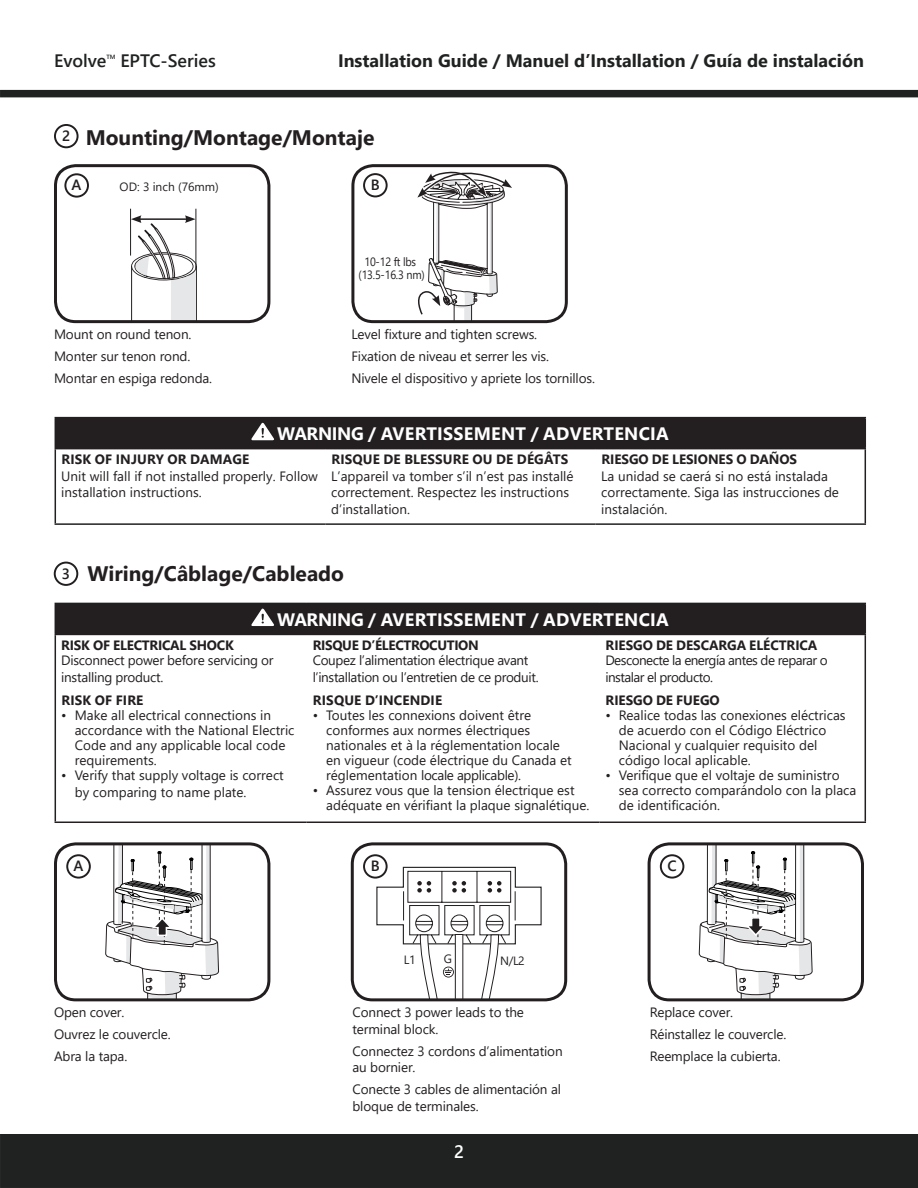
<style>
.page{position:relative;width:918px;height:1188px;background:#fff}
.page>*{position:absolute;margin:0;border:0;box-sizing:border-box;transform-origin:0 0}
.t1{font:700 21px "Segoe UI";color:#231f20}
.t2{font:700 18px "Segoe UI";letter-spacing:.015em;color:#fff}
.t3{font:700 18px "Segoe UI";color:#202222}
.t4{font:600 18px "Segoe UI";color:#202222}
.t5{font:600 18px "Segoe UI";color:#fff}
.t6{font:600 14.85px "Segoe UI";color:#231f20}
.STEPS{font:13.5px/15px "Segoe UI";color:#231f20}
.t7{font:700 13.5px "Segoe UI";letter-spacing:-.005em;color:#231f20}
.STEPS-2{font:13.5px/16.5px "Segoe UI";letter-spacing:-.025em;color:#231f20}
.STEPS-3{font:13.5px/16.5px "Segoe UI";letter-spacing:-.04em;color:#231f20}
.STEPS-4{font:13.5px/16.5px "Segoe UI";letter-spacing:-.02em;color:#231f20}
.t8{font:700 13.5px "Segoe UI";letter-spacing:-.025em;color:#231f20}
.t9{font:12px "Segoe UI";letter-spacing:-.02em;color:#231f20;scale:.9 1}
.t10{font:12px "Segoe UI";color:#231f20}
.t11{font:12px "Segoe UI";letter-spacing:-.02em;color:#231f20}
.t12{font:600 6.15px "Segoe UI";color:#202222}
</style>
<div class="page">
<div style="left:0;top:1134px;width:918px;height:54px;background:#202222"></div>
<div style="left:0;top:90px;width:918px;height:7px;background:#202222"></div>
<div style="left:54px;top:124px;width:25px;height:24px;border:2px solid #231f20;border-radius:50%"></div>
<div style="left:351px;top:164px;width:217px;height:159px;border:3px solid #231f20;border-radius:20px"></div>
<div style="left:363px;top:173px;width:25px;height:24px;border:2px solid #231f20;border-radius:50%"></div>
<div style="left:54px;top:562px;width:24px;height:24px;border:2px solid #231f20;border-radius:50%"></div>
<div style="left:55px;top:418px;width:810px;height:31px;background:#231f20"></div>
<hr style="left:55px;top:417px;width:270px;height:1px;background:#231f20">
<hr style="left:325px;top:417px;width:270px;height:1px;background:#231f20">
<hr style="left:595px;top:417px;width:271px;height:1px;background:#231f20">
<hr style="left:865px;top:418px;width:1px;height:30px;background:#231f20">
<hr style="left:55px;top:449px;width:1px;height:74px;background:#231f20">
<hr style="left:595px;top:448px;width:271px;height:1px;background:#231f20">
<hr style="left:865px;top:449px;width:1px;height:74px;background:#231f20">
<hr style="left:55px;top:523px;width:270px;height:2px;background:#231f20">
<hr style="left:325px;top:523px;width:270px;height:2px;background:#231f20">
<hr style="left:595px;top:523px;width:271px;height:2px;background:#231f20">
<svg style="left:251px;top:422px;width:23px;height:18px"></svg>
<div style="left:55px;top:603px;width:810px;height:31px;background:#231f20"></div>
<hr style="left:599px;top:603px;width:267px;height:1px;background:#231f20">
<hr style="left:865px;top:604px;width:1px;height:30px;background:#231f20">
<hr style="left:55px;top:634px;width:252px;height:1px;background:#231f20">
<hr style="left:55px;top:635px;width:1px;height:187px;background:#231f20">
<hr style="left:307px;top:634px;width:292px;height:1px;background:#231f20">
<hr style="left:599px;top:634px;width:267px;height:1px;background:#231f20">
<hr style="left:865px;top:635px;width:1px;height:187px;background:#231f20">
<hr style="left:55px;top:822px;width:252px;height:1px;background:#231f20">
<hr style="left:307px;top:822px;width:292px;height:1px;background:#231f20">
<hr style="left:599px;top:822px;width:267px;height:1px;background:#231f20">
<svg style="left:251px;top:608px;width:23px;height:18px"></svg>
<div style="left:64px;top:173px;width:25px;height:25px;border:2px solid #231f20;border-radius:50%"></div>
<hr style="left:130px;top:209px;width:1px;height:47px;background:#231f20">
<hr style="left:196px;top:209px;width:1px;height:60px;background:#231f20">
<svg style="left:131px;top:215px;width:66px;height:104px"></svg>
<div style="left:54px;top:164px;width:216px;height:159px;border:3px solid #231f20;border-radius:20px"></div>
<svg style="left:376px;top:866px;width:166px;height:131px"></svg>
<div style="left:351px;top:842px;width:216px;height:159px;border:3px solid #231f20;border-radius:20px"></div>
<div style="left:363px;top:854px;width:25px;height:25px;border:2px solid #231f20;border-radius:50%"></div>
<div style="left:54px;top:842px;width:216px;height:159px;border:3px solid #231f20;border-radius:20px"></div>
<div style="left:648px;top:842px;width:216px;height:159px;border:3px solid #231f20;border-radius:20px"></div>
<div style="left:66px;top:854px;width:25px;height:25px;border:2px solid #231f20;border-radius:50%"></div>
<div style="left:660px;top:854px;width:24px;height:25px;border:2px solid #231f20;border-radius:50%"></div>
<svg style="left:415px;top:167px;width:97px;height:155px"></svg>
<svg style="left:93px;top:844px;width:139px;height:156px"></svg>
<svg style="left:687px;top:844px;width:138px;height:156px"></svg>
<h2 class="t4" style="left:54px;top:44px;width:54px">Evolve</h2>
<p class="t12" style="left:106px;top:51px;width:11px">TM</p>
<h2 class="t4" style="left:120px;top:44px;width:97px">EPTC-Series</h2>
<h2 class="t3" style="left:338px;top:44px;width:527px">Installation Guide / Manuel d’Installation / Guía de instalación</h2>
<p class="t6" style="left:62px;top:122px;width:10px">2</p>
<p class="t1" style="left:86px;top:118px;width:290px">Mounting/Montage/Montaje</p>
<p class="t6" style="left:72px;top:171px;width:11px">A</p>
<p class="t10" style="left:120px;top:176px;width:101px">OD: 3 inch (76mm)</p>
<p class="STEPS" style="left:54px;top:326px;width:139px">Mount on round tenon.</p>
<p class="STEPS" style="left:54px;top:348px;width:138px">Monter sur tenon rond.</p>
<p class="STEPS" style="left:54px;top:370px;width:160px">Montar en espiga redonda.</p>
<p class="t6" style="left:371px;top:171px;width:10px">B</p>
<p class="t9" style="left:364px;top:250px;width:59px">10-12 ft lbs</p>
<p class="t9" style="left:359px;top:264px;width:75px">(13.5-16.3 nm)</p>
<p class="STEPS" style="left:351px;top:326px;width:187px">Level fixture and tighten screws.</p>
<p class="STEPS" style="left:351px;top:348px;width:199px">Fixation de niveau et serrer les vis.</p>
<p class="STEPS" style="left:351px;top:370px;width:245px">Nivele el dispositivo y apriete los tornillos.</p>
<p class="t2" style="left:277px;top:417px;width:393px">WARNING / AVERTISSEMENT / ADVERTENCIA</p>
<p class="t7" style="left:62px;top:447px;width:189px">RISK OF INJURY OR DAMAGE</p>
<p class="STEPS" style="left:61px;top:467px;width:258px;line-height:16.5px">Unit will fall if not installed properly. Follow installation instructions.</p>
<p class="t7" style="left:332px;top:447px;width:238px">RISQUE DE BLESSURE OU DE DÉGÂTS</p>
<p class="STEPS" style="left:331px;top:467px;width:244px;line-height:16.5px">L’appareil va tomber s’il n’est pas installé correctement. Respectez les instructions d’installation.</p>
<p class="t6" style="left:62px;top:559px;width:10px">3</p>
<p class="t1" style="left:87px;top:554px;width:258px">Wiring/Câblage/Cableado</p>
<p class="t7" style="left:602px;top:447px;width:197px">RIESGO DE LESIONES O DAÑOS</p>
<p class="STEPS" style="left:601px;top:467px;width:239px;line-height:16.5px">La unidad se caerá si no está instalada correctamente. Siga las instrucciones de instalación.</p>
<p class="t2" style="left:277px;top:603px;width:393px">WARNING / AVERTISSEMENT / ADVERTENCIA</p>
<p class="t7" style="left:61px;top:633px;width:174px">RISK OF ELECTRICAL SHOCK</p>
<p class="STEPS-4" style="left:61px;top:651px;width:214px">Disconnect power before servicing or installing product.</p>
<p class="t7" style="left:62px;top:687px;width:83px">RISK OF FIRE</p>
<p class="STEPS" style="left:75px;top:707px;width:221px;text-indent:-14px">• Make all electrical connections in accordance with the National Electric<br>Code and any applicable local code requirements.</p>
<p class="STEPS" style="left:75px;top:766px;width:211px;line-height:16.5px;text-indent:-14px">• Verify that supply voltage is correct by comparing to name plate.</p>
<p class="t8" style="left:313px;top:633px;width:168px">RISQUE D’ÉLECTROCUTION</p>
<p class="STEPS-2" style="left:313px;top:651px;width:227px">Coupez l’alimentation électrique avant l’installation ou l’entretien de ce produit.</p>
<p class="t7" style="left:313px;top:687px;width:131px">RISQUE D’INCENDIE</p>
<p class="STEPS" style="left:326px;top:707px;width:247px;text-indent:-14px">• Toutes les connexions doivent être conformes aux normes électriques nationales et à la réglementation locale en vigueur (code électrique du Canada et réglementation locale applicable).</p>
<p class="STEPS" style="left:326px;top:782px;width:265px;text-indent:-14px">• Assurez vous que la tension électrique est adéquate en vérifiant la plaque signalétique.</p>
<p class="t7" style="left:606px;top:633px;width:213px">RIESGO DE DESCARGA ELÉCTRICA</p>
<p class="STEPS-3" style="left:605px;top:651px;width:224px">Desconecte la energía antes de reparar o instalar el producto.</p>
<p class="t7" style="left:606px;top:687px;width:116px">RIESGO DE FUEGO</p>
<p class="STEPS" style="left:619px;top:707px;width:228px;text-indent:-14px">• Realice todas las conexiones eléctricas de acuerdo con el Código Eléctrico Nacional y cualquier requisito del código local aplicable.</p>
<p class="STEPS" style="left:619px;top:767px;width:239px;text-indent:-14px">• Verifique que el voltaje de suministro sea correcto comparándolo con la placa de identificación.</p>
<p class="t6" style="left:73px;top:852px;width:11px">A</p>
<p class="t6" style="left:371px;top:852px;width:10px">B</p>
<p class="t6" style="left:667px;top:852px;width:11px">C</p>
<p class="STEPS" style="left:54px;top:1004px;width:72px">Open cover.</p>
<p class="STEPS" style="left:54px;top:1026px;width:118px">Ouvrez le couvercle.</p>
<p class="STEPS" style="left:54px;top:1048px;width:75px">Abra la tapa.</p>
<p class="t11" style="left:404px;top:949px;width:13px">L1</p>
<p class="t11" style="left:444px;top:948px;width:10px">G</p>
<p class="t11" style="left:500px;top:949px;width:26px">N/L2</p>
<p class="STEPS" style="left:353px;top:1003px;width:173px;line-height:16.5px">Connect 3 power leads to the terminal block.</p>
<p class="STEPS" style="left:353px;top:1042px;width:212px;line-height:16.5px">Connectez 3 cordons d’alimentation au bornier.</p>
<p class="STEPS" style="left:353px;top:1080px;width:210px;line-height:16.5px">Conecte 3 cables de alimentación al bloque de terminales.</p>
<h2 class="t5" style="left:454px;top:1135px;width:11px">2</h2>
<p class="STEPS" style="left:650px;top:1004px;width:85px">Replace cover.</p>
<p class="STEPS" style="left:650px;top:1026px;width:138px">Réinstallez le couvercle.</p>
<p class="STEPS" style="left:650px;top:1048px;width:132px">Reemplace la cubierta.</p>
</div>
